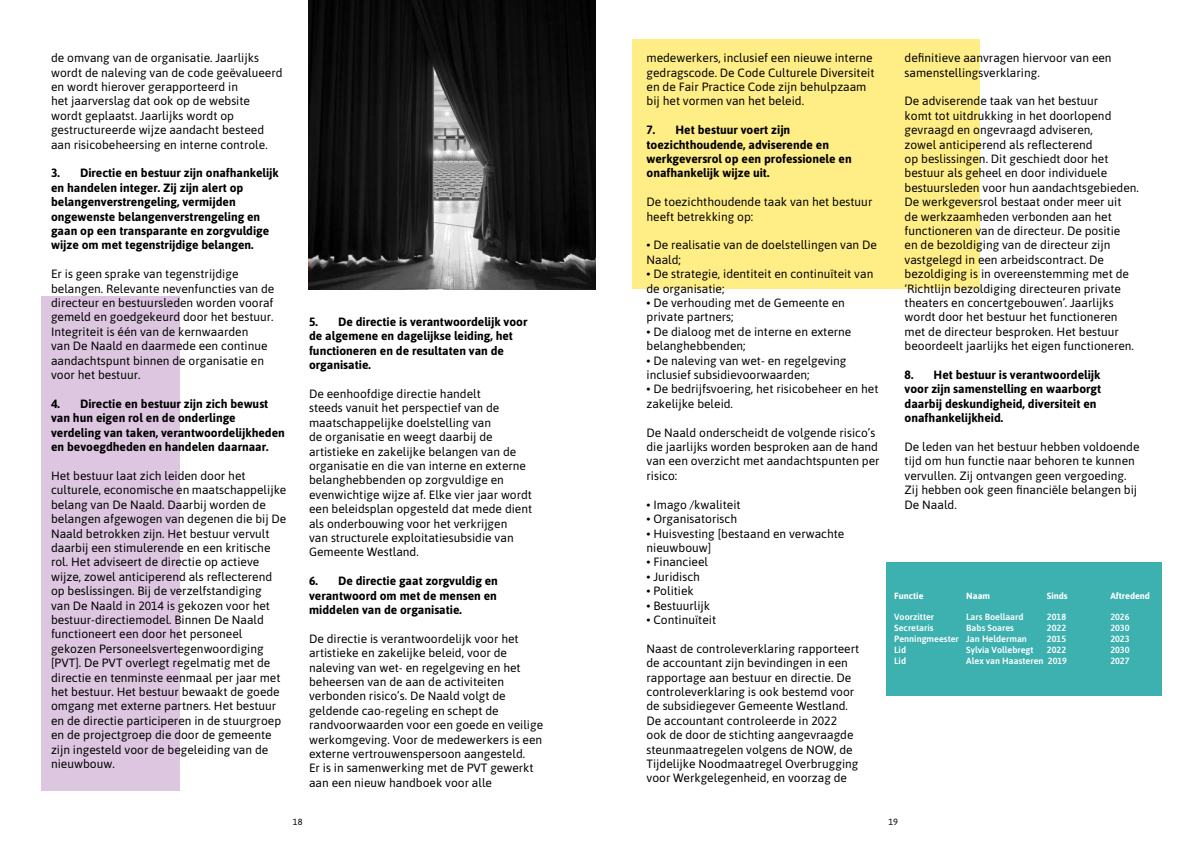
<style>
.page{position:relative;width:1191px;height:842px;background:#fff}
.page>*{position:absolute;margin:0;border:0;box-sizing:border-box;transform-origin:0 0}
.t1{font:12px/14.4px "Asap";color:#000}
.t2{font:700 12px/14.4px "Asap";color:#000}
.t3{font:600 9px "Asap";color:#fff}
.t4{font:700 9px "Asap";color:#fff}
.t5{font:9px "Asap";color:#000}
</style>
<div class="page">
<div style="left:41px;top:296px;width:139px;height:495px;background:#ddc7e0"></div>
<div style="left:632px;top:40px;width:347px;height:249px;background:#ffee85"></div>
<div style="left:887px;top:563px;width:274px;height:133px;background:#3db0b0"></div>
<svg style="left:310px;top:0;width:285px;height:290px;background:#252525"></svg>
<p class="t1" style="left:51px;top:50px;width:233px">de omvang van de organisatie. Jaarlijks wordt de naleving van de code geëvalueerd en wordt hierover gerapporteerd in<br>het jaarverslag dat ook op de website wordt geplaatst. Jaarlijks wordt op gestructureerde wijze aandacht besteed aan risicobeheersing en interne controle.</p>
<p class="t2" style="left:51px;top:165px;width:229px">3. Directie en bestuur zijn onafhankelijk en handelen integer. Zij zijn alert op belangenverstrengeling, vermijden ongewenste belangenverstrengeling en gaan op een transparante en zorgvuldige wijze om met tegenstrijdige belangen.</p>
<p class="t1" style="left:51px;top:266px;width:225px">Er is geen sprake van tegenstrijdige belangen. Relevante nevenfuncties van de directeur en bestuursleden worden vooraf gemeld en goedgekeurd door het bestuur.<br>Integriteit is één van de kernwaarden<br>van De Naald en daarmede een continue aandachtspunt binnen de organisatie en voor het bestuur.</p>
<p class="t2" style="left:51px;top:396px;width:235px">4. Directie en bestuur zijn zich bewust van hun eigen rol en de onderlinge verdeling van taken, verantwoordelijkheden en bevoegdheden en handelen daarnaar.</p>
<p class="t1" style="left:51px;top:468px;width:237px">Het bestuur laat zich leiden door het culturele, economische en maatschappelijke belang van De Naald. Daarbij worden de belangen afgewogen van degenen die bij De Naald betrokken zijn. Het bestuur vervult daarbij een stimulerende en een kritische rol. Het adviseert de directie op actieve wijze, zowel anticiperend als reflecterend op beslissingen. Bij de verzelfstandiging<br>van De Naald in 2014 is gekozen voor het bestuur-directiemodel. Binnen De Naald functioneert een door het personeel gekozen Personeelsvertegenwoordiging [PVT]. De PVT overlegt regelmatig met de directie en tenminste eenmaal per jaar met het bestuur. Het bestuur bewaakt de goede omgang met externe partners. Het bestuur en de directie participeren in de stuurgroep en de projectgroep die door de gemeente zijn ingesteld voor de begeleiding van de nieuwbouw.</p>
<p class="t2" style="left:309px;top:314px;width:220px">5. De directie is verantwoordelijk voor de algemene en dagelijkse leiding, het functioneren en de resultaten van de organisatie.</p>
<p class="t1" style="left:309px;top:386px;width:225px">De eenhoofdige directie handelt<br>steeds vanuit het perspectief van de maatschappelijke doelstelling van<br>de organisatie en weegt daarbij de artistieke en zakelijke belangen van de organisatie en die van interne en externe belanghebbenden op zorgvuldige en evenwichtige wijze af. Elke vier jaar wordt een beleidsplan opgesteld dat mede dient als onderbouwing voor het verkrijgen<br>van structurele exploitatiesubsidie van Gemeente Westland.</p>
<p class="t2" style="left:309px;top:573px;width:190px;text-align:justify">6. De directie gaat zorgvuldig en verantwoord om met de mensen en middelen van de organisatie.</p>
<p class="t1" style="left:309px;top:631px;width:235px">De directie is verantwoordelijk voor het artistieke en zakelijke beleid, voor de naleving van wet- en regelgeving en het beheersen van de aan de activiteiten verbonden risico’s. De Naald volgt de geldende cao-regeling en schept de randvoorwaarden voor een goede en veilige werkomgeving. Voor de medewerkers is een externe vertrouwenspersoon aangesteld.<br>Er is in samenwerking met de PVT gewerkt aan een nieuw handboek voor alle</p>
<p class="t1" style="left:646px;top:50px;width:229px">medewerkers, inclusief een nieuwe interne gedragscode. De Code Culturele Diversiteit en de Fair Practice Code zijn behulpzaam bij het vormen van het beleid.</p>
<p class="t2" style="left:646px;top:122px;width:207px">7. Het bestuur voert zijn toezichthoudende, adviserende en werkgeversrol op een professionele en onafhankelijk wijze uit.</p>
<p class="t1" style="left:646px;top:194px;width:227px">De toezichthoudende taak van het bestuur heeft betrekking op:</p>
<p class="t1" style="left:646px;top:237px;width:232px">• De realisatie van de doelstellingen van De<br>Naald;</p>
<p class="t1" style="left:646px;top:266px;width:228px">• De strategie, identiteit en continuïteit van de organisatie;</p>
<p class="t1" style="left:646px;top:295px;width:200px">• De verhouding met de Gemeente en private partners;</p>
<p class="t1" style="left:646px;top:324px;width:206px">• De dialoog met de interne en externe belanghebbenden;</p>
<p class="t1" style="left:646px;top:353px;width:201px">• De naleving van wet- en regelgeving inclusief subsidievoorwaarden;</p>
<p class="t1" style="left:646px;top:381px;width:233px">• De bedrijfsvoering, het risicobeheer en het zakelijke beleid.</p>
<p class="t1" style="left:646px;top:425px;width:235px">De Naald onderscheidt de volgende risico’s die jaarlijks worden besproken aan de hand van een overzicht met aandachtspunten per risico:</p>
<p class="t1" style="left:646px;top:497px;width:96px">• Imago /kwaliteit</p>
<p class="t1" style="left:646px;top:511px;width:92px">• Organisatorisch</p>
<p class="t1" style="left:646px;top:525px;width:199px">• Huisvesting [bestaand en verwachte nieuwbouw]</p>
<p class="t1" style="left:646px;top:554px;width:63px">• Financieel</p>
<p class="t1" style="left:646px;top:569px;width:55px">• Juridisch</p>
<p class="t1" style="left:646px;top:583px;width:49px">• Politiek</p>
<p class="t1" style="left:646px;top:597px;width:65px">• Bestuurlijk</p>
<p class="t1" style="left:646px;top:612px;width:71px">• Continuïteit</p>
<p class="t1" style="left:646px;top:641px;width:214px">Naast de controleverklaring rapporteert de accountant zijn bevindingen in een rapportage aan bestuur en directie. De controleverklaring is ook bestemd voor de subsidiegever Gemeente Westland.<br>De accountant controleerde in 2022 ook de door de stichting aangevraagde steunmaatregelen volgens de NOW, de Tijdelijke Noodmaatregel Overbrugging voor Werkgelegenheid, en voorzag de</p>
<p class="t1" style="left:904px;top:50px;width:208px">definitieve aanvragen hiervoor van een samenstellingsverklaring.</p>
<p class="t1" style="left:904px;top:93px;width:236px">De adviserende taak van het bestuur<br>komt tot uitdrukking in het doorlopend gevraagd en ongevraagd adviseren,<br>zowel anticiperend als reflecterend<br>op beslissingen. Dit geschiedt door het bestuur als geheel en door individuele bestuursleden voor hun aandachtsgebieden.<br>De werkgeversrol bestaat onder meer uit<br>de werkzaamheden verbonden aan het functioneren van de directeur. De positie<br>en de bezoldiging van de directeur zijn vastgelegd in een arbeidscontract. De bezoldiging is in overeenstemming met de ‘Richtlijn bezoldiging directeuren private theaters en concertgebouwen’. Jaarlijks wordt door het bestuur het functioneren met de directeur besproken. Het bestuur beoordeelt jaarlijks het eigen functioneren.</p>
<p class="t2" style="left:904px;top:367px;width:198px">8. Het bestuur is verantwoordelijk voor zijn samenstelling en waarborgt daarbij deskundigheid, diversiteit en onafhankelijkheid.</p>
<p class="t1" style="left:904px;top:439px;width:236px">De leden van het bestuur hebben voldoende tijd om hun functie naar behoren te kunnen vervullen. Zij ontvangen geen vergoeding.<br>Zij hebben ook geen financiële belangen bij De Naald.</p>
<p class="t4" style="left:894px;top:589px;width:31px">Functie</p>
<p class="t4" style="left:966px;top:589px;width:25px">Naam</p>
<p class="t4" style="left:1047px;top:589px;width:22px">Sinds</p>
<p class="t4" style="left:1110px;top:589px;width:41px">Aftredend</p>
<p class="t3" style="left:894px;top:611px;width:41px">Voorzitter</p>
<p class="t3" style="left:966px;top:611px;width:59px">Lars Boellaard</p>
<p class="t3" style="left:1047px;top:611px;width:21px">2018</p>
<p class="t3" style="left:1110px;top:611px;width:21px">2026</p>
<p class="t3" style="left:894px;top:622px;width:41px">Secretaris</p>
<p class="t3" style="left:966px;top:622px;width:49px">Babs Soares</p>
<p class="t3" style="left:1047px;top:622px;width:21px">2022</p>
<p class="t3" style="left:1110px;top:622px;width:21px">2030</p>
<p class="t3" style="left:894px;top:632px;width:134px">Penningmeester Jan Helderman</p>
<p class="t3" style="left:1047px;top:632px;width:21px">2015</p>
<p class="t3" style="left:1110px;top:632px;width:21px">2023</p>
<p class="t3" style="left:894px;top:643px;width:13px">Lid</p>
<p class="t3" style="left:966px;top:643px;width:69px">Sylvia Vollebregt</p>
<p class="t3" style="left:1047px;top:643px;width:21px">2022</p>
<p class="t3" style="left:1110px;top:643px;width:21px">2030</p>
<p class="t3" style="left:894px;top:654px;width:13px">Lid</p>
<p class="t3" style="left:966px;top:654px;width:102px">Alex van Haasteren 2019</p>
<p class="t3" style="left:1110px;top:654px;width:21px">2027</p>
<p class="t5" style="left:293px;top:815px;width:11px">18</p>
<p class="t5" style="left:888px;top:815px;width:11px">19</p>
</div>
